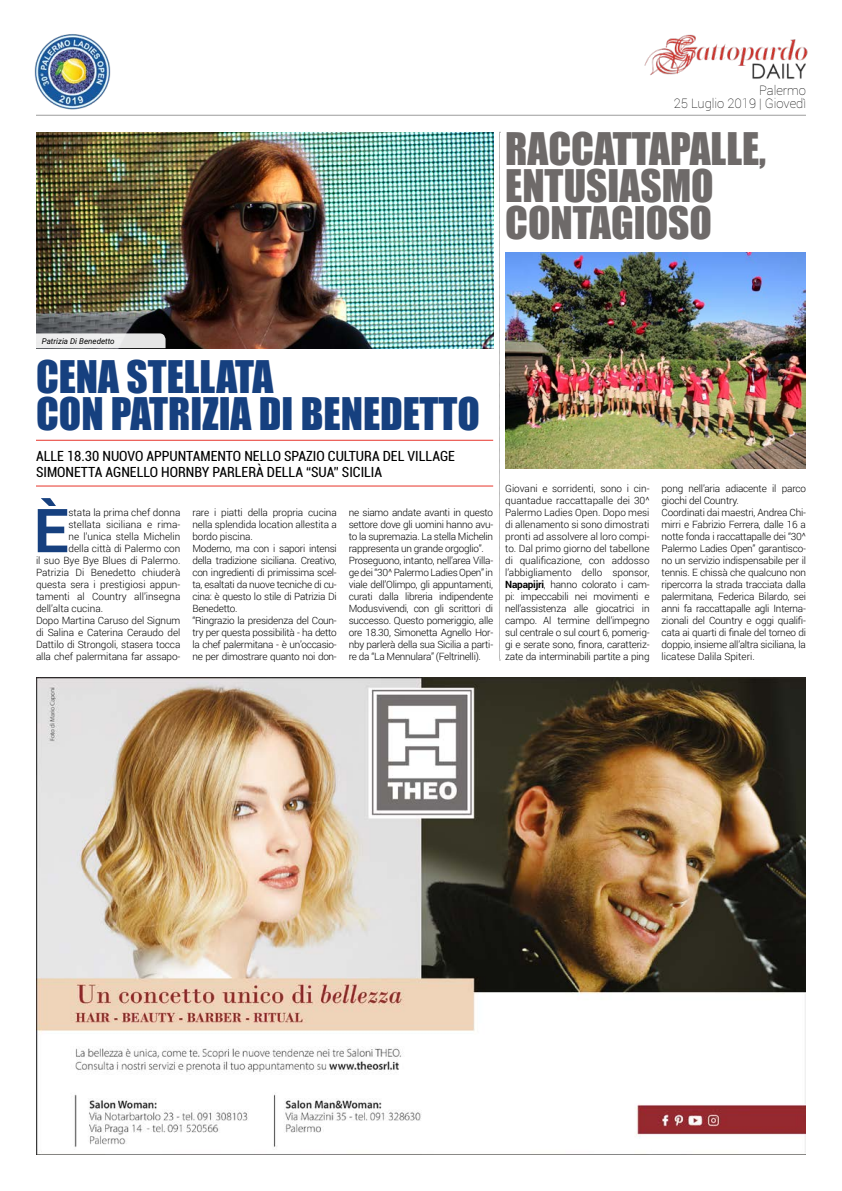
<style>
.page{position:relative;width:842px;height:1191px;background:#fff}
.page>*{position:absolute;margin:0;border:0;box-sizing:border-box;transform-origin:0 0}
.t1{font:700 60.6px "Roboto";color:#16407f}
.t2{font:41.2px/37.3px "Impact";color:#16407f}
.t3{font:41.2px/37.3px "Impact";color:#6e6a69}
.t4{font:condensed 14px/16px "Roboto";color:#000}
.t5{font:100 13px/13px "Roboto";color:#000;text-align:right}
.t6{font:300 10px/12px "Roboto";letter-spacing:-.02em;color:#000}
.t7{font:300 10px "Roboto";color:#000}
.t8{font:italic 8px "Roboto";color:#000}
.s1{font-weight:700}
</style>
<div class="page">
<hr style="left:36px;top:115px;width:770px;height:1px;background:#9d9d9c">
<hr style="left:36px;top:440px;width:457px;height:1px;background:#e7332a">
<hr style="left:36px;top:485px;width:457px;height:1px;background:#e7332a">
<img style="left:644px;top:34px;width:164px;height:45px">
<img style="left:34px;top:34px;width:77px;height:76px">
<svg style="left:499px;top:132px;width:1px;height:528px"></svg>
<img style="left:36px;top:678px;width:770px;height:477px">
<img style="left:36px;top:132px;width:457px;height:216px">
<img style="left:505px;top:252px;width:301px;height:216px">
<svg style="left:36px;top:333px;width:130px;height:15px"></svg>
<h3 class="t5" style="left:674px;top:83px;width:134px">Palermo<br>25 Luglio 2019 | Giovedì</h3>
<h2 class="t3" style="left:505px;top:129px;width:262px">RACCATTAPALLE,<br>ENTUSIASMO<br>CONTAGIOSO</h2>
<p class="t8" style="left:42px;top:335px;width:74px">Patrizia Di Benedetto</p>
<h2 class="t2" style="left:36px;top:357px;width:446px">CENA STELLATA<br>CON PATRIZIA DI BENEDETTO</h2>
<h3 class="t4" style="left:36px;top:447px;width:420px">ALLE 18.30 NUOVO APPUNTAMENTO NELLO SPAZIO CULTURA DEL VILLAGE<br>SIMONETTA AGNELLO HORNBY PARLERÀ DELLA “SUA” SICILIA</h3>
<p class="t6" style="left:192px;top:506px;width:146px">rare i piatti della propria cucina nella splendida location allestita a bordo piscina.<br>Moderno, ma con i sapori intensi della tradizione siciliana. Creativo, con ingredienti di primissima scel&shy;ta, esaltati da nuove tecniche di cu&shy;cina: è questo lo stile di Patrizia Di<br>Benedetto.<br>“Ringrazio la presidenza del Coun&shy;try per questa possibilità - ha detto la chef palermitana - è un’occasio&shy;ne per dimostrare quanto noi don-</p>
<p class="t6" style="left:349px;top:506px;width:146px">ne siamo andate avanti in questo settore dove gli uomini hanno avu&shy;to la supremazia. La stella Michelin rappresenta un grande orgoglio”.<br>Proseguono, intanto, nell’area Villa&shy;ge dei “30^ Palermo Ladies Open” in viale dell’Olimpo, gli appuntamenti, curati dalla libreria indipendente Modusvivendi, con gli scrittori di successo. Questo pomeriggio, alle ore 18.30, Simonetta Agnello Hor&shy;nby parlerà della sua Sicilia a parti&shy;re da “La Mennulara” (Feltrinelli).</p>
<h1 class="t1" style="left:34px;top:488px;width:36px">È</h1>
<p class="t7" style="left:69px;top:506px;width:113px">stata la prima chef donna</p>
<p class="t7" style="left:69px;top:518px;width:113px">stellata siciliana e rima-</p>
<p class="t7" style="left:69px;top:530px;width:113px">ne l’unica stella Michelin</p>
<p class="t7" style="left:69px;top:542px;width:113px">della città di Palermo con</p>
<p class="t7" style="left:36px;top:554px;width:146px">il suo Bye Bye Blues di Palermo.</p>
<p class="t7" style="left:36px;top:566px;width:146px">Patrizia Di Benedetto chiuderà</p>
<p class="t7" style="left:36px;top:578px;width:146px">questa sera i prestigiosi appun-</p>
<p class="t7" style="left:36px;top:590px;width:146px">tamenti al Country all’insegna</p>
<p class="t7" style="left:36px;top:602px;width:69px">dell’alta cucina.</p>
<p class="t6" style="left:36px;top:614px;width:146px">Dopo Martina Caruso del Signum</p>
<p class="t6" style="left:36px;top:626px;width:146px">di Salina e Caterina Ceraudo del</p>
<p class="t6" style="left:36px;top:638px;width:146px">Dattilo di Strongoli, stasera tocca</p>
<p class="t6" style="left:36px;top:650px;width:146px">alla chef palermitana far assapo-</p>
<p class="t6" style="left:505px;top:482px;width:146px;text-align:justify">Giovani e sorridenti, sono i cin&shy;quantadue raccattapalle dei 30^ Palermo Ladies Open. Dopo mesi di allenamento si sono dimostrati pronti ad assolvere al loro compi&shy;to. Dal primo giorno del tabellone di qualificazione, con addosso l’abbigliamento dello sponsor, <span class="s1">Napapijri</span>, hanno colorato i cam&shy;pi: impeccabili nei movimenti e nell’assistenza alle giocatrici in campo. Al termine dell’impegno sul centrale o sul court 6, pomerig&shy;gi e serate sono, finora, caratteriz&shy;zate da interminabili partite a ping</p>
<p class="t6" style="left:662px;top:482px;width:146px">pong nell’aria adiacente il parco giochi del Country.<br>Coordinati dai maestri, Andrea Chi&shy;mirri e Fabrizio Ferrera, dalle 16 a notte fonda i raccattapalle dei “30^ Palermo Ladies Open” garantisco&shy;no un servizio indispensabile per il tennis. E chissà che qualcuno non ripercorra la strada tracciata dalla palermitana, Federica Bilardo, sei anni fa raccattapalle agli Interna&shy;zionali del Country e oggi qualifi&shy;cata ai quarti di finale del torneo di doppio, insieme all’altra siciliana, la licatese Dalila Spiteri.</p>
</div>
